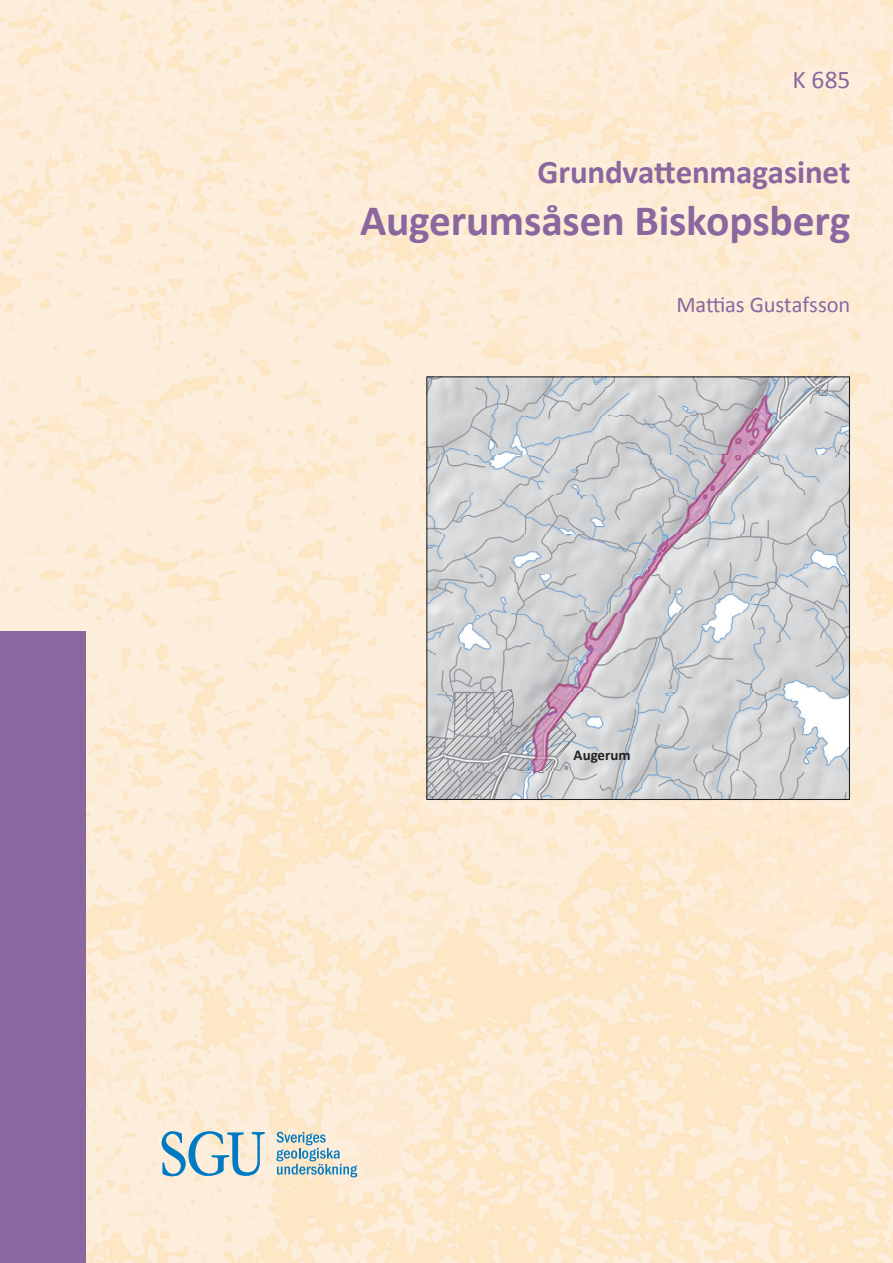
<style>
.page{position:relative;width:893px;height:1263px;background:#fff}
.page>*{position:absolute;margin:0;border:0;box-sizing:border-box;transform-origin:0 0}
.t1{font:700 43.5px "Calibri";letter-spacing:-.005em;color:#8a679e}
.t2{font:700 33px "Calibri";letter-spacing:-.005em;color:#8a679e}
.t3{font:25.5px "Calibri";color:#8a679e}
.författare_omslag{font:22.5px "Calibri";letter-spacing:-.005em;color:#8a679e}
.t4{font:700 14.85px "Calibri";color:#231f20}
</style>
<div class="page">
<img style="left:0;top:0;width:893px;height:1263px">
<div style="left:0;top:631px;width:85px;height:632px;background:#8a679e"></div>
<svg style="left:162px;top:1131px;width:103px;height:46px;background:#b3cbd1"></svg>
<svg style="left:276px;top:1132px;width:81px;height:45px;background:#c1cfcc"></svg>
<img style="left:428px;top:378px;width:420px;height:420px">
<p class="t3" style="left:793px;top:64px;width:59px">K 685</p>
<p class="t2" style="left:537px;top:150px;width:314px">Grundvattenmagasinet</p>
<p class="t1" style="left:360px;top:193px;width:492px">Augerumsåsen Biskopsberg</p>
<p class="författare_omslag" style="left:677px;top:290px;width:175px">Mattias Gustafsson</p>
<p class="t4" style="left:574px;top:745px;width:58px">Augerum</p>
</div>
